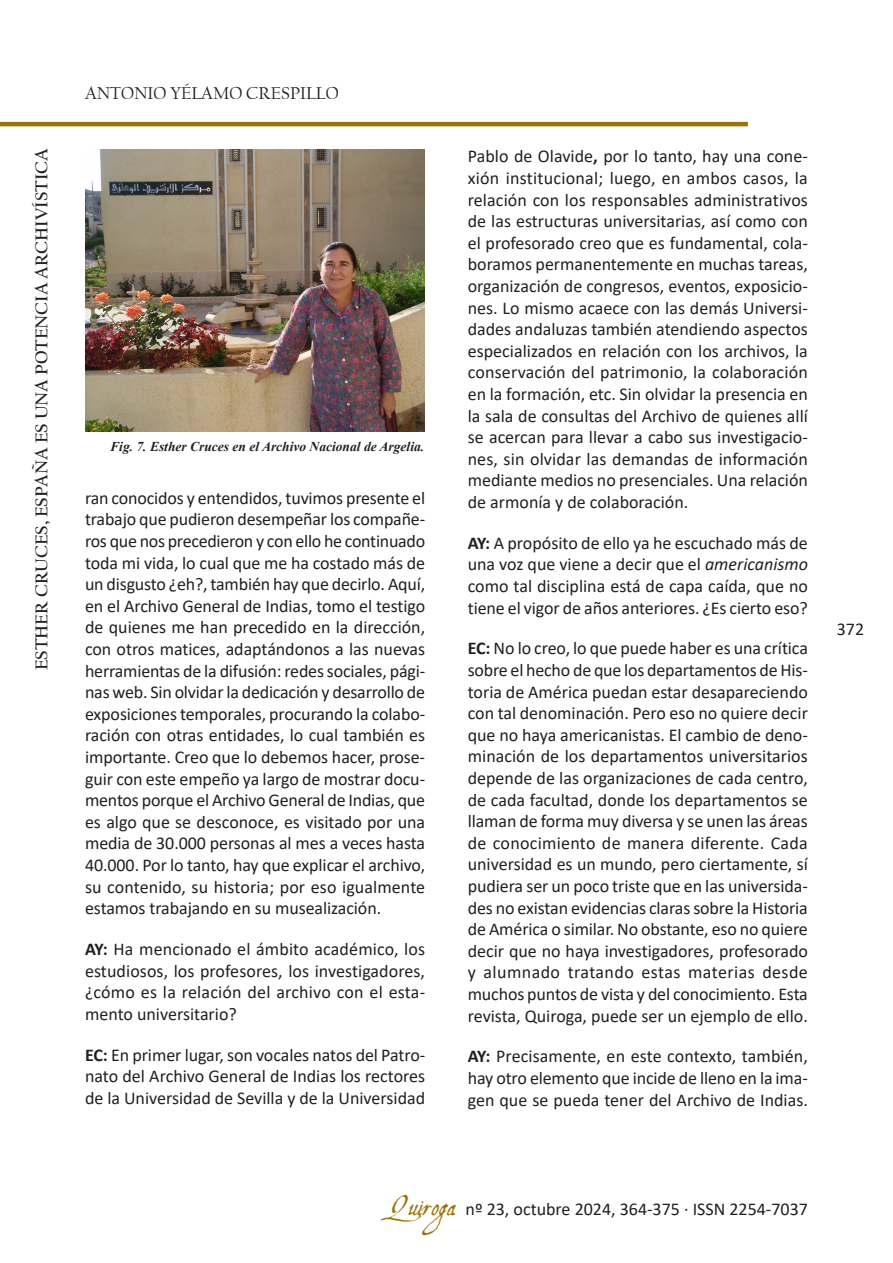
<style>
.page{position:relative;width:893px;height:1263px;background:#fff}
.page>*{position:absolute;margin:0;border:0;box-sizing:border-box;transform-origin:0 0}
.t1{font:18px/21.6px "Calibri";color:#231f20;text-align:justify}
.t2{font:700 18px "Californian FB";color:#231f20}
.t3{font:18px "Californian FB";color:#231f20}
.t4{font:italic 700 13.5px "Times New Roman";color:#231f20}
.s1{font-weight:700}
.s2{font-style:italic}
.s3{font-family:"Aquiline";font-size:27px;color:#9b7305}
</style>
<div class="page">
<hr style="left:0;top:122px;width:748px;height:4px;background:#9b7305">
<img style="left:85px;top:150px;width:339px;height:282px">
<p class="t2" style="left:31px;top:670px;width:522px;rotate:-90deg">Esther Cruces, España Es Una Potencia Archivística</p>
<p class="t3" style="left:85px;top:83px;width:131px">ANTONIO YÉLAMO</p>
<p class="t3" style="left:246px;top:83px;width:13px">CRE</p>
<p class="t3" style="left:281px;top:83px;width:55px">SPILLO</p>
<p class="t4" style="left:110px;top:437px;width:316px">Fig. 7. Esther Cruces en el Archivo Nacional de Argelia.</p>
<p class="t1" style="left:85px;top:487px;width:342px">ran conocidos y entendidos, tuvimos presente el trabajo que pudieron desempeñar los compañe&shy;ros que nos precedieron y con ello he continuado toda mi vida, lo cual que me ha costado más de un disgusto ¿eh?, también hay que decirlo. Aquí, en el Archivo General de Indias, tomo el testigo de quienes me han precedido en la dirección, con otros matices, adaptándonos a las nuevas herramientas de la difusión: redes sociales, pági&shy;nas web. Sin olvidar la dedicación y desarrollo de exposiciones temporales, procurando la colabo&shy;ración con otras entidades, lo cual también es importante. Creo que lo debemos hacer, prose&shy;guir con este empeño ya largo de mostrar docu&shy;mentos porque el Archivo General de Indias, que es algo que se desconoce, es visitado por una media de 30.000 personas al mes a veces hasta 40.000. Por lo tanto, hay que explicar el archivo, su contenido, su historia; por eso igualmente estamos trabajando en su musealización.</p>
<p class="t1" style="left:85px;top:938px;width:342px"><span class="s1">AY:</span> Ha mencionado el ámbito académico, los estudiosos, los profesores, los investigadores, ¿cómo es la relación del archivo con el esta&shy;mento universitario?</p>
<p class="t1" style="left:85px;top:1043px;width:342px"><span class="s1">EC:</span> En primer lugar, son vocales natos del Patro&shy;nato del Archivo General de Indias los rectores de la Universidad de Sevilla y de la Universidad</p>
<p class="t1" style="left:468px;top:145px;width:342px">Pablo de Olavide<span class="s1">,</span> por lo tanto, hay una cone&shy;xión institucional; luego, en ambos casos, la relación con los responsables administrativos de las estructuras universitarias, así como con el profesorado creo que es fundamental, cola&shy;boramos permanentemente en muchas tareas, organización de congresos, eventos, exposicio&shy;nes. Lo mismo acaece con las demás Universi&shy;dades andaluzas también atendiendo aspectos especializados en relación con los archivos, la conservación del patrimonio, la colaboración en la formación, etc. Sin olvidar la presencia en la sala de consultas del Archivo de quienes allí se acercan para llevar a cabo sus investigacio&shy;nes, sin olvidar las demandas de información mediante medios no presenciales. Una relación de armonía y de colaboración.</p>
<p class="t1" style="left:468px;top:531px;width:342px"><span class="s1">AY:</span> A propósito de ello ya he escuchado más de una voz que viene a decir que el <span class="s2">americanismo </span>como tal disciplina está de capa caída, que no tiene el vigor de años anteriores. ¿Es cierto eso?</p>
<p class="t1" style="left:468px;top:637px;width:342px"><span class="s1">EC:</span> No lo creo, lo que puede haber es una crítica sobre el hecho de que los departamentos de His&shy;toria de América puedan estar desapareciendo con tal denominación. Pero eso no quiere decir que no haya americanistas. El cambio de deno&shy;minación de los departamentos universitarios depende de las organizaciones de cada centro, de cada facultad, donde los departamentos se llaman de forma muy diversa y se unen las áreas de conocimiento de manera diferente. Cada universidad es un mundo, pero ciertamente, sí pudiera ser un poco triste que en las universida&shy;des no existan evidencias claras sobre la Historia de América o similar. No obstante, eso no quiere decir que no haya investigadores, profesorado y alumnado tratando estas materias desde muchos puntos de vista y del conocimiento. Esta revista, Quiroga, puede ser un ejemplo de ello.</p>
<p class="t1" style="left:468px;top:1045px;width:342px"><span class="s1">AY:</span> Precisamente, en este contexto, también, hay otro elemento que incide de lleno en la ima&shy;gen que se pueda tener del Archivo de Indias.</p>
<p class="t1" style="left:837px;top:617px;width:29px">372</p>
<p class="t1" style="left:389px;top:1198px;width:420px"><span class="s3">Quiroga</span> nº 23, octubre 2024, 364-375 · ISSN 2254-7037</p>
</div>
